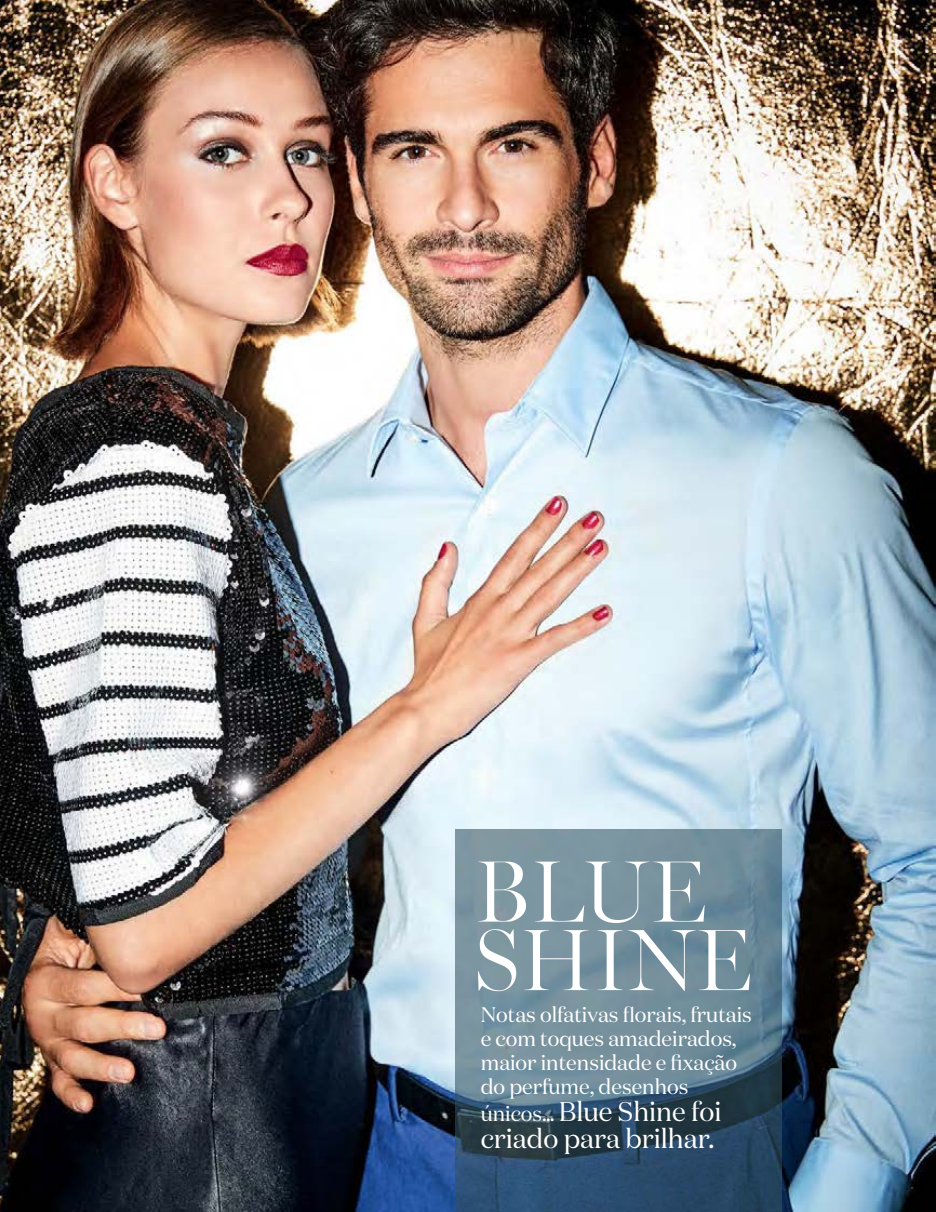
<style>
.page{position:relative;width:936px;height:1212px;background:#fff}
.page>*{position:absolute;margin:0;border:0;box-sizing:border-box;transform-origin:0 0}
.t1{font:300 76.35px/68.4px "Miller Banner";color:#fff}
.t2{font:27px/27px "Domaine Disp";color:#fff}
.t3{font:21px/24px "Domaine Disp";color:#fff}
.s1{font-size:21px}
</style>
<div class="page">
<img style="left:0;top:0;width:935px;height:1212px">
<img style="left:455px;top:829px;width:326px;height:383px">
<h1 class="t1" style="left:473px;top:856px;width:280px">BLUE<br>SHINE</h1>
<p class="t3" style="left:480px;top:1002px;width:272px">Notas olfativas florais, frutais e com toques amadeirados, maior intensidade e fixação do perfume, desenhos</p>
<p class="t2" style="left:480px;top:1098px;width:242px"><span class="s1">únicos…</span> Blue Shine foi criado para brilhar.</p>
</div>
